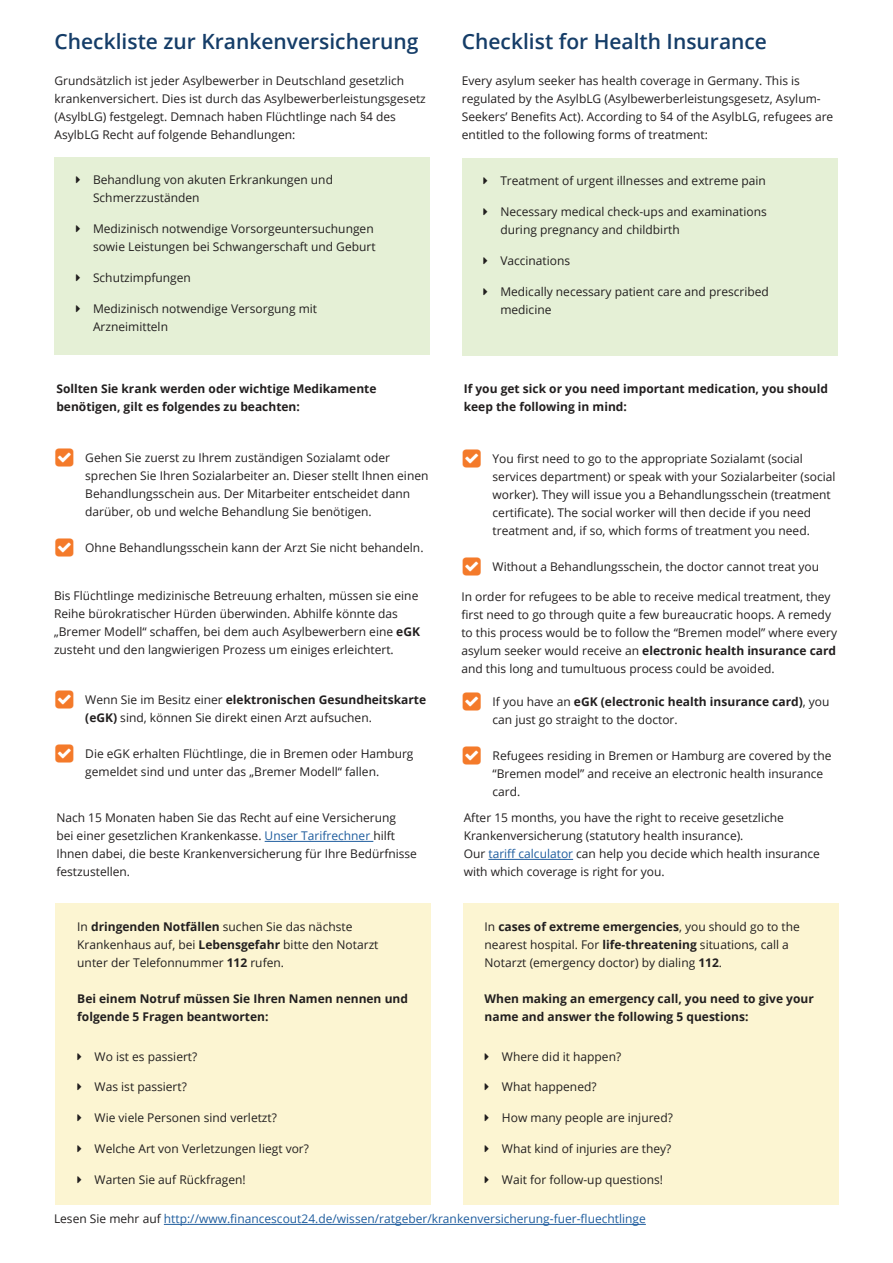
<style>
.page{position:relative;width:893px;height:1263px;background:#fff}
.page>*{position:absolute;margin:0;border:0;box-sizing:border-box;transform-origin:0 0}
.t1{font:600 21px "Open Sans";color:#153d68}
.t2{font:12px/18px "Open Sans";color:#221f1f}
.t3{font:700 12px/18px "Open Sans";color:#221f1f}
.t4{font:12px "Open Sans";color:#1f5d9e}
.s1{font-weight:700}
.s2{color:#1f5d9e}
.s3{color:#221f1f}
</style>
<div class="page">
<div style="left:55px;top:158px;width:375px;height:197px;background:#e5f0d6"></div>
<div style="left:462px;top:159px;width:375px;height:197px;background:#e5f0d6"></div>
<div style="left:56px;top:904px;width:375px;height:301px;background:#fcf5d2"></div>
<div style="left:463px;top:904px;width:375px;height:301px;background:#fcf5d2"></div>
<hr style="left:164px;top:1224px;width:482px;height:1px;background:#1f5d9e">
<hr style="left:488px;top:859px;width:85px;height:1px;background:#1f5d9e">
<hr style="left:265px;top:841px;width:108px;height:1px;background:#1f5d9e">
<h1 class="t1" style="left:55px;top:33px;width:365px">Checkliste zur Krankenversicherung</h1>
<p class="t2" style="left:55px;top:71px;width:373px">Grundsätzlich ist jeder Asylbewerber in Deutschland gesetzlich krankenversichert. Dies ist durch das Asylbewerberleistungsgesetz (AsylbLG) festgelegt. Demnach haben Flüchtlinge nach §4 des AsylbLG Recht auf folgende Behandlungen:</p>
<p class="t2" style="left:93px;top:171px;width:242px">Behandlung von akuten Erkrankungen und<br>Schmerzzuständen</p>
<p class="t2" style="left:93px;top:219px;width:284px">Medizinisch notwendige Vorsorgeuntersuchungen sowie Leistungen bei Schwangerschaft und Geburt</p>
<p class="t2" style="left:93px;top:268px;width:99px">Schutzimpfungen</p>
<p class="t2" style="left:93px;top:299px;width:226px">Medizinisch notwendige Versorgung mit<br>Arzneimitteln</p>
<h1 class="t1" style="left:462px;top:33px;width:307px">Checklist for Health Insurance</h1>
<p class="t2" style="left:462px;top:71px;width:373px">Every asylum seeker has health coverage in Germany. This is regulated by the AsylbLG (Asylbewerberleistungsgesetz, Asylum-Seekers’ Beneits Act). According to §4 of the AsylbLG, refugees are entitled to the following forms of treatment:</p>
<p class="t2" style="left:500px;top:172px;width:267px">Treatment of urgent illnesses and extreme pain</p>
<p class="t2" style="left:500px;top:203px;width:268px">Necessary medical check-ups and examinations during pregnancy and childbirth</p>
<p class="t2" style="left:500px;top:251px;width:71px">Vaccinations</p>
<p class="t2" style="left:500px;top:282px;width:270px">Medically necessary patient care and prescribed medicine</p>
<p class="t3" style="left:56px;top:381px;width:322px">Sollten Sie krank werden oder wichtige Medikamente benötigen, gilt es folgendes zu beachten:</p>
<p class="t3" style="left:464px;top:381px;width:366px">If you get sick or you need important medication, you should keep the following in mind:</p>
<p class="t2" style="left:85px;top:448px;width:345px">Gehen Sie zuerst zu Ihrem zuständigen Sozialamt oder sprechen Sie Ihren Sozialarbeiter an. Dieser stellt Ihnen einen Behandlungsschein aus. Der Mitarbeiter entscheidet dann darüber, ob und welche Behandlung Sie benötigen.</p>
<p class="t2" style="left:85px;top:538px;width:340px">Ohne Behandlungsschein kann der Arzt Sie nicht behandeln.</p>
<p class="t2" style="left:493px;top:449px;width:344px">You irst need to go to the appropriate Sozialamt (social services department) or speak with your Sozialarbeiter (social worker). They will issue you a Behandlungsschein (treatment certiicate). The social worker will then decide if you need treatment and, if so, which forms of treatment you need.</p>
<p class="t2" style="left:493px;top:557px;width:328px">Without a Behandlungsschein, the doctor cannot treat you</p>
<p class="t2" style="left:54px;top:587px;width:367px">Bis Flüchtlinge medizinische Betreuung erhalten, müssen sie eine Reihe bürokratischer Hürden überwinden. Abhilfe könnte das „Bremer Modell“ schafen, bei dem auch Asylbewerbern eine <span class="s1">eGK </span>zusteht und den langwierigen Prozess um einiges erleichtert.</p>
<p class="t2" style="left:461px;top:588px;width:377px">In order for refugees to be able to receive medical treatment, they irst need to go through quite a few bureaucratic hoops. A remedy to this process would be to follow the “Bremen model” where every asylum seeker would receive an <span class="s1">electronic health insurance card </span>and this long and tumultuous process could be avoided.</p>
<p class="t2" style="left:85px;top:691px;width:342px">Wenn Sie im Besitz einer <span class="s1">elektronischen Gesundheitskarte (eGK)</span> sind, können Sie direkt einen Arzt aufsuchen.</p>
<p class="t2" style="left:85px;top:745px;width:330px">Die eGK erhalten Flüchtlinge, die in Bremen oder Hamburg gemeldet sind und unter das „Bremer Modell“ fallen.</p>
<p class="t2" style="left:56px;top:809px;width:362px">Nach 15 Monaten haben Sie das Recht auf eine Versicherung<br>bei einer gesetzlichen Krankenkasse. <span class="s2">Unser Tarifrechner</span> hilft Ihnen dabei, die beste Krankenversicherung für Ihre Bedürfnisse festzustellen.</p>
<p class="t2" style="left:77px;top:917px;width:303px">In <span class="s1">dringenden Notfällen</span> suchen Sie das nächste<br>Krankenhaus auf, bei <span class="s1">Lebensgefahr</span> bitte den Notarzt unter der Telefonnummer <span class="s1">112</span> rufen.</p>
<p class="t3" style="left:77px;top:990px;width:332px">Bei einem Notruf müssen Sie Ihren Namen nennen und folgende 5 Fragen beantworten:</p>
<p class="t2" style="left:95px;top:1047px;width:104px">Wo ist es passiert?</p>
<p class="t2" style="left:95px;top:1077px;width:94px">Was ist passiert?</p>
<p class="t2" style="left:95px;top:1108px;width:184px">Wie viele Personen sind verletzt?</p>
<p class="t2" style="left:95px;top:1139px;width:216px">Welche Art von Verletzungen liegt vor?</p>
<p class="t2" style="left:95px;top:1170px;width:153px">Warten Sie auf Rückfragen!</p>
<p class="t2" style="left:493px;top:692px;width:338px">If you have an <span class="s1">eGK (electronic health insurance card)</span>, you can just go straight to the doctor.</p>
<p class="t2" style="left:493px;top:746px;width:340px">Refugees residing in Bremen or Hamburg are covered by the “Bremen model” and receive an electronic health insurance card.</p>
<p class="t2" style="left:464px;top:809px;width:358px">After 15 months, you have the right to receive gesetzliche Krankenversicherung (statutory health insurance).<br>Our <span class="s2">tarif calculator</span> can help you decide which health insurance with which coverage is right for you.</p>
<p class="t2" style="left:485px;top:917px;width:317px">In <span class="s1">cases of extreme emergencies</span>, you should go to the nearest hospital. For <span class="s1">life-threatening</span> situations, call a<br>Notarzt (emergency doctor) by dialing <span class="s1">112</span>.</p>
<p class="t3" style="left:485px;top:990px;width:331px">When making an emergency call, you need to give your name and answer the following 5 questions:</p>
<p class="t2" style="left:502px;top:1047px;width:121px">Where did it happen?</p>
<p class="t2" style="left:502px;top:1077px;width:96px">What happened?</p>
<p class="t2" style="left:502px;top:1108px;width:172px">How many people are injured?</p>
<p class="t2" style="left:502px;top:1139px;width:171px">What kind of injuries are they?</p>
<p class="t2" style="left:502px;top:1170px;width:163px">Wait for follow-up questions!</p>
<p class="t4" style="left:54px;top:1211px;width:593px"><span class="s3">Lesen Sie mehr auf</span> http://www.inancescout24.de/wissen/ratgeber/krankenversicherung-fuer-luechtlinge</p>
</div>
